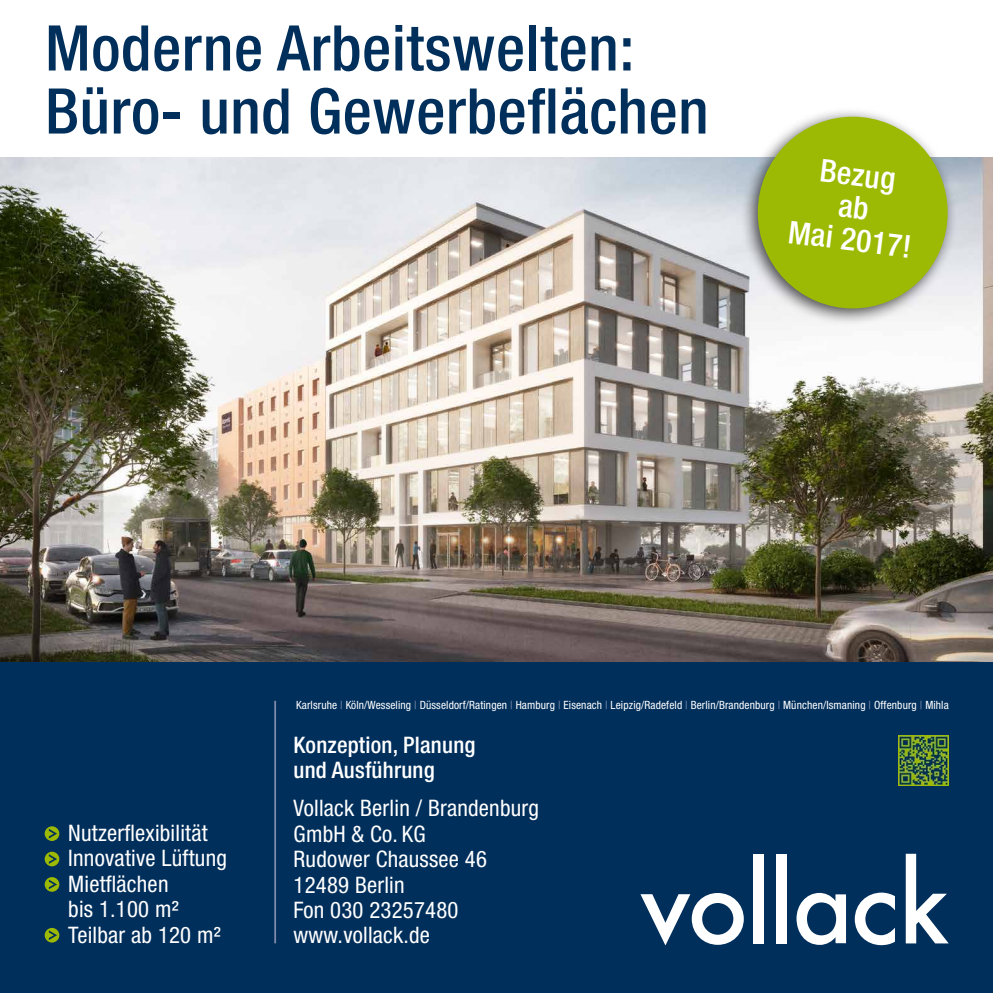
<style>
.page{position:relative;width:993px;height:993px;background:#fff}
.page>*{position:absolute;margin:0;border:0;box-sizing:border-box;transform-origin:0 0}
.t1{font:500 condensed 63px/63px "Helvetica Neue LT Pro";letter-spacing:.01em;color:#002f5b}
.t2{font:500 condensed 31.5px/32.4px "Helvetica Neue LT Pro";color:#fff;text-align:center}
.t3{font:condensed 22.75px/25.4px "Helvetica Neue LT Pro";letter-spacing:.01em;color:#fff}
.t4{font:500 condensed 22.75px/25.4px "Helvetica Neue LT Pro";letter-spacing:.01em;color:#fff}
.t5{font:condensed 11.38px "Helvetica Neue LT Pro";letter-spacing:.01em;color:#fff}
.s1{color:#7a8cad}
</style>
<div class="page">
<img style="left:0;top:157px;width:992px;height:505px">
<div style="left:0;top:662px;width:992px;height:330px;background:#002f5c"></div>
<svg style="left:640px;top:893px;width:103px;height:52px"></svg>
<div style="left:775px;top:853px;width:11px;height:90px;background:#fff"></div>
<div style="left:752px;top:853px;width:11px;height:90px;background:#fff"></div>
<svg style="left:796px;top:892px;width:49px;height:52px"></svg>
<svg style="left:854px;top:892px;width:40px;height:52px"></svg>
<svg style="left:905px;top:853px;width:43px;height:90px"></svg>
<img style="left:898px;top:735px;width:49px;height:50px">
<svg style="left:45px;top:826px;width:14px;height:14px"></svg>
<svg style="left:45px;top:851px;width:14px;height:15px"></svg>
<svg style="left:45px;top:877px;width:14px;height:14px"></svg>
<svg style="left:45px;top:928px;width:14px;height:14px"></svg>
<hr style="left:274px;top:700px;width:2px;height:243px;background:#808bab">
<div style="left:740px;top:106px;width:217px;height:220px;background:#000;opacity:.7"></div>
<svg style="left:744px;top:106px;width:216px;height:215px;fill:#9cba03"></svg>
<h1 class="t1" style="left:45px;top:16px;width:665px">Moderne Arbeitswelten:<br>Büro- und Gewerbeflächen</h1>
<h2 class="t2" style="left:798px;top:151px;width:125px;rotate:7deg">Bezug<br>ab<br>Mai 2017!</h2>
<p class="t3" style="left:68px;top:819px;width:160px">Nutzerflexibilität<br>Innovative Lüftung<br>Mietflächen<br>bis 1.100 m²<br>Teilbar ab 120 m²</p>
<p class="t5" style="left:296px;top:698px;width:654px">Karlsruhe <span class="s1">|</span> Köln/Wesseling <span class="s1">|</span> Düsseldorf/Ratingen <span class="s1">|</span> Hamburg <span class="s1">|</span> Eisenach <span class="s1">|</span> Leipzig/Radefeld <span class="s1">|</span> Berlin/Brandenburg <span class="s1">|</span> München/Ismaning <span class="s1">|</span> Offenburg <span class="s1">|</span> Mihla</p>
<p class="t4" style="left:293px;top:731px;width:183px">Konzeption, Planung und Ausführung</p>
<p class="t3" style="left:293px;top:795px;width:247px">Vollack Berlin / Brandenburg<br>GmbH &amp; Co. KG<br>Rudower Chaussee 46<br>12489 Berlin<br>Fon 030 23257480 www.vollack.de</p>
</div>
